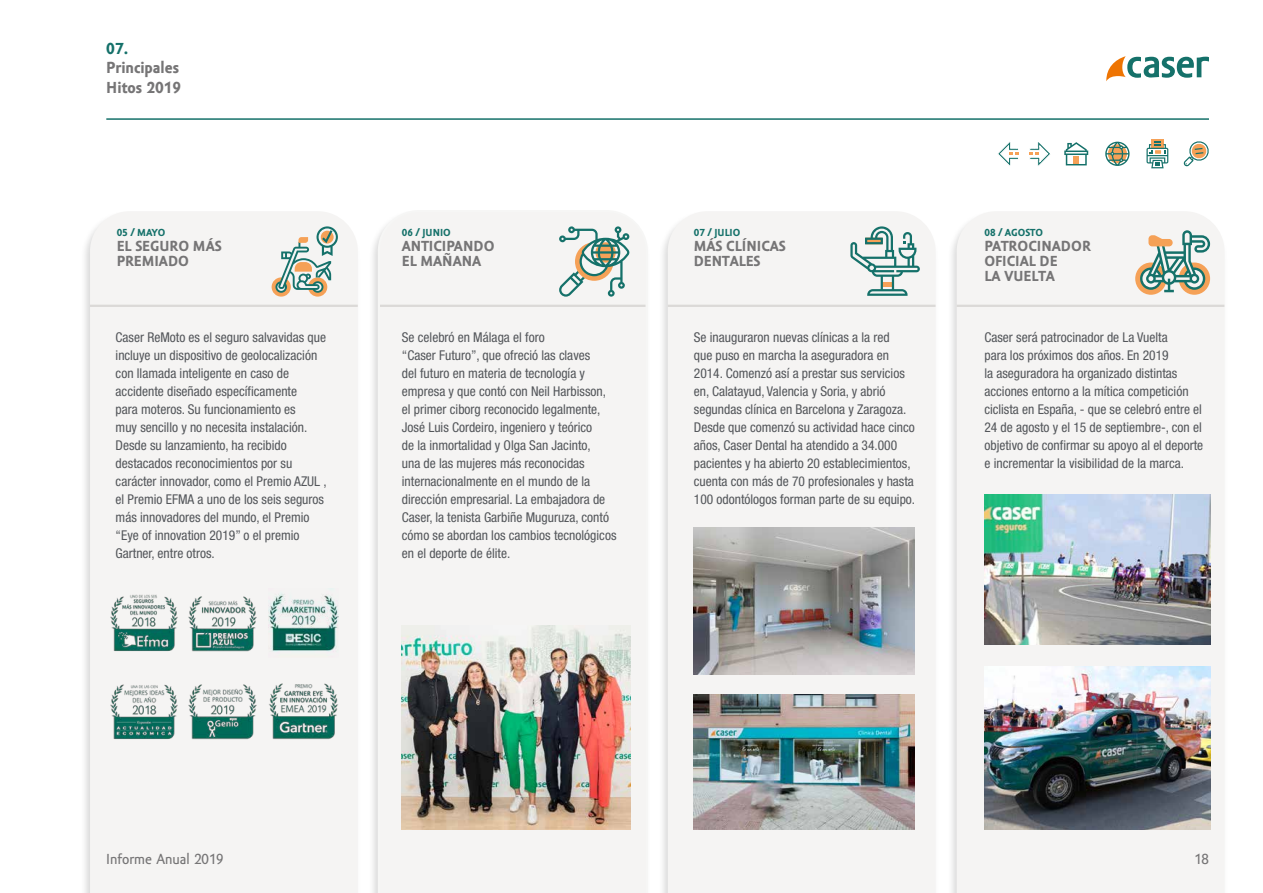
<style>
.page{position:relative;width:1263px;height:893px;background:#fff}
.page>*{position:absolute;margin:0;border:0;box-sizing:border-box;transform-origin:0 0}
.t1{font:700 16.5px/19.6px "Amor Sans Text Pro";color:#767576}
.t2{font:700 16.5px "Amor Sans Text Pro";color:#15716a}
.t3{font:700 15px/15px "Amor Sans Text Pro";color:#767576}
.t4{font:15px "Amor Sans Text Pro";color:#767576}
.t5{font:condensed 13.5px/18px "Helvetica Neue";color:#53565a}
.t6{font:700 10.5px "Amor Sans Text Pro";color:#15716a}
</style>
<div class="page">
<div style="left:80px;top:210px;width:281px;height:683px;background:#000;opacity:.15"></div>
<div style="left:90px;top:211px;width:268px;height:682px;background:#f5f4f3"></div>
<hr style="left:90px;top:305px;width:268px;height:2px;background:#dbd9d7">
<div style="left:947px;top:210px;width:281px;height:683px;background:#000;opacity:.15"></div>
<div style="left:957px;top:211px;width:267px;height:682px;background:#f5f4f3"></div>
<hr style="left:957px;top:305px;width:267px;height:2px;background:#dbd9d7">
<div style="left:368px;top:209px;width:283px;height:684px;background:#000;opacity:.15"></div>
<div style="left:377px;top:209px;width:272px;height:684px;background:#f5f4f3"></div>
<div style="left:658px;top:210px;width:281px;height:683px;background:#000;opacity:.15"></div>
<div style="left:668px;top:211px;width:267px;height:682px;background:#f5f4f3"></div>
<hr style="left:668px;top:305px;width:267px;height:2px;background:#dbd9d7">
<svg style="left:1106px;top:56px;width:103px;height:25px"></svg>
<hr style="left:106px;top:118px;width:1103px;height:2px;background:#15716a">
<svg style="left:1105px;top:142px;width:24px;height:24px"></svg>
<svg style="left:1064px;top:142px;width:24px;height:23px"></svg>
<svg style="left:1151px;top:139px;width:12px;height:3px"></svg>
<svg style="left:1146px;top:142px;width:22px;height:26px"></svg>
<svg style="left:1183px;top:141px;width:26px;height:26px"></svg>
<svg style="left:998px;top:141px;width:21px;height:25px"></svg>
<svg style="left:1029px;top:142px;width:21px;height:24px"></svg>
<img style="left:694px;top:528px;width:221px;height:146px">
<img style="left:694px;top:694px;width:221px;height:135px">
<img style="left:984px;top:494px;width:226px;height:151px">
<img style="left:984px;top:666px;width:226px;height:163px">
<img style="left:402px;top:626px;width:228px;height:203px">
<svg style="left:559px;top:226px;width:70px;height:71px"></svg>
<svg style="left:1135px;top:230px;width:75px;height:65px"></svg>
<svg style="left:850px;top:226px;width:70px;height:70px"></svg>
<svg style="left:272px;top:226px;width:66px;height:71px"></svg>
<img style="left:269px;top:588px;width:69px;height:70px">
<img style="left:266px;top:675px;width:75px;height:71px">
<img style="left:107px;top:586px;width:74px;height:72px">
<img style="left:107px;top:674px;width:74px;height:72px">
<img style="left:185px;top:588px;width:74px;height:71px">
<img style="left:185px;top:676px;width:74px;height:72px">
<p class="t2" style="left:106px;top:40px;width:23px">07.</p>
<p class="t1" style="left:106px;top:59px;width:76px">Principales<br>Hitos 2019</p>
<p class="t6" style="left:117px;top:227px;width:50px">05 / MAYO</p>
<p class="t3" style="left:117px;top:239px;width:106px">EL SEGURO MÁS<br>PREMIADO</p>
<p class="t6" style="left:402px;top:227px;width:50px">06 / JUNIO</p>
<p class="t3" style="left:402px;top:239px;width:94px">ANTICIPANDO<br>EL MAÑANA</p>
<p class="t6" style="left:694px;top:227px;width:48px">07 / JULIO</p>
<p class="t3" style="left:694px;top:239px;width:93px">MÁS CLÍNICAS<br>DENTALES</p>
<p class="t6" style="left:984px;top:227px;width:60px">08 / AGOSTO</p>
<p class="t3" style="left:984px;top:239px;width:108px">PATROCINADOR<br>OFICIAL DE<br>LA VUELTA</p>
<p class="t5" style="left:116px;top:328px;width:213px">Caser ReMoto es el seguro salvavidas que incluye un dispositivo de geolocalización con llamada inteligente en caso de accidente diseñado específicamente<br>para moteros. Su funcionamiento es<br>muy sencillo y no necesita instalación.<br>Desde su lanzamiento, ha recibido destacados reconocimientos por su carácter innovador, como el Premio AZUL , el Premio EFMA a uno de los seis seguros más innovadores del mundo, el Premio “Eye of innovation 2019” o el premio Gartner, entre otros.</p>
<p class="t5" style="left:402px;top:328px;width:216px">Se celebró en Málaga el foro<br>“Caser Futuro”, que ofreció las claves<br>del futuro en materia de tecnología y empresa y que contó con Neil Harbisson, el primer ciborg reconocido legalmente, José Luis Cordeiro, ingeniero y teórico<br>de la inmortalidad y Olga San Jacinto,<br>una de las mujeres más reconocidas internacionalmente en el mundo de la dirección empresarial. La embajadora de Caser, la tenista Garbiñe Muguruza, contó cómo se abordan los cambios tecnológicos en el deporte de élite.</p>
<p class="t5" style="left:694px;top:328px;width:223px">Se inauguraron nuevas clínicas a la red<br>que puso en marcha la aseguradora en 2014. Comenzó así a prestar sus servicios en, Calatayud, Valencia y Soria, y abrió segundas clínica en Barcelona y Zaragoza.<br>Desde que comenzó su actividad hace cinco años, Caser Dental ha atendido a 34.000 pacientes y ha abierto 20 establecimientos, cuenta con más de 70 profesionales y hasta 100 odontólogos forman parte de su equipo.</p>
<p class="t5" style="left:984px;top:328px;width:220px">Caser será patrocinador de La Vuelta<br>para los próximos dos años. En 2019<br>la aseguradora ha organizado distintas acciones entorno a la mítica competición ciclista en España, - que se celebró entre el 24 de agosto y el 15 de septiembre-, con el objetivo de confirmar su apoyo al el deporte e incrementar la visibilidad de la marca.</p>
<p class="t4" style="left:106px;top:851px;width:119px">Informe Anual 2019</p>
<p class="t4" style="left:1194px;top:851px;width:16px">18</p>
</div>
